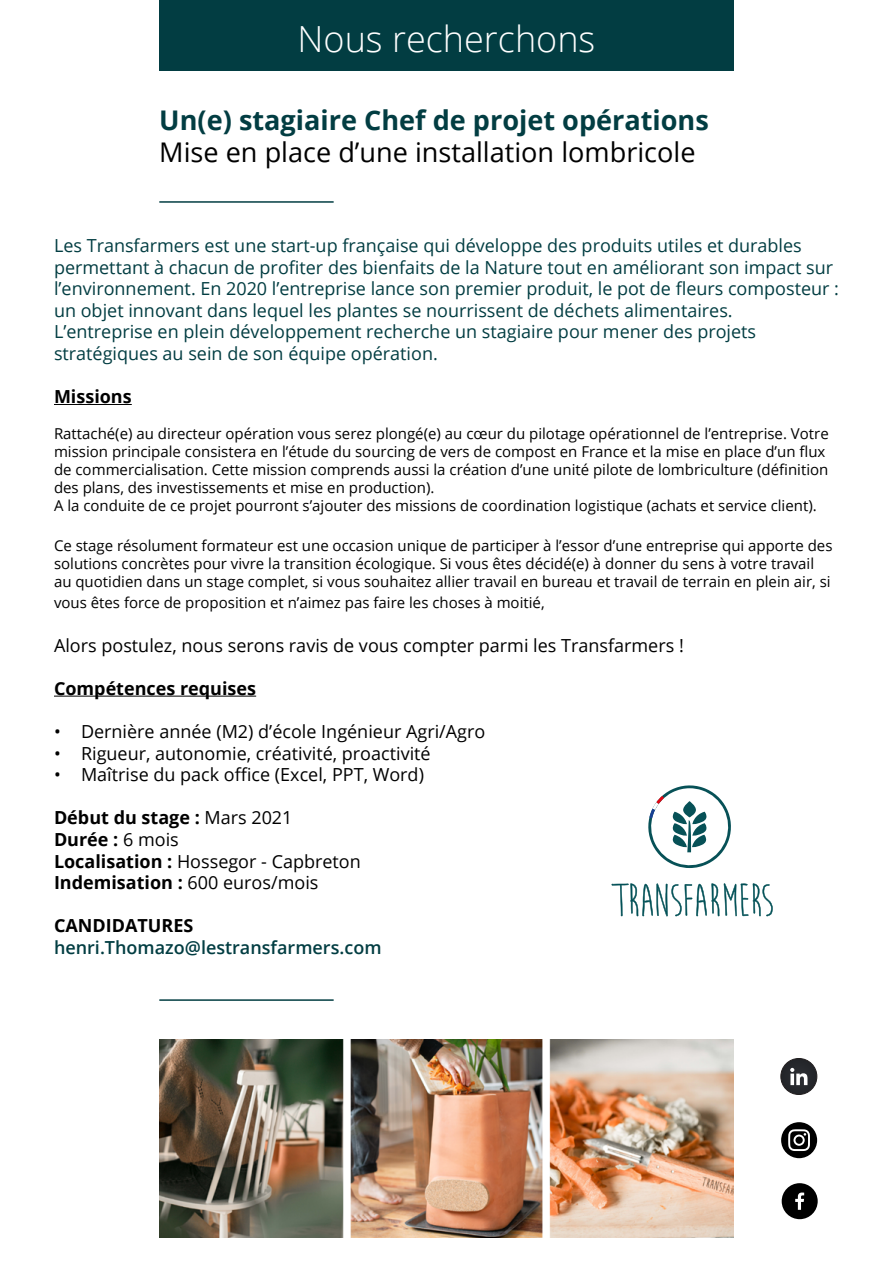
<style>
.page{position:relative;width:893px;height:1263px;background:#fff}
.page>*{position:absolute;margin:0;border:0;box-sizing:border-box;transform-origin:0 0}
.t1{font:300 36px "Open Sans";color:#fff}
.t2{font:27.15px "Open Sans";color:#000}
.t3{font:700 27.15px "Open Sans";color:#023d42}
.t4{font:18px/21.6px "Open Sans";color:#023d42}
.t5{font:18px "Open Sans";color:#000}
.t6{font:700 18px/21.6px "Open Sans";color:#000}
.t7{font:600 18px "Open Sans";color:#023d42}
.t8{font:15px/18px "Open Sans";color:#000}
.s1{font-weight:400}
</style>
<div class="page">
<hr style="left:54px;top:404px;width:78px;height:1px;background:#000">
<hr style="left:54px;top:696px;width:202px;height:1px;background:#000">
<img style="left:159px;top:1040px;width:575px;height:198px">
<svg style="left:612px;top:883px;width:161px;height:33px"></svg>
<svg style="left:648px;top:785px;width:83px;height:83px"></svg>
<svg style="left:683px;top:801px;width:13px;height:16px"></svg>
<hr style="left:159px;top:999px;width:175px;height:2px;background:#023d42">
<hr style="left:159px;top:201px;width:175px;height:2px;background:#023d42">
<div style="left:159px;top:0;width:575px;height:70px;background:#023d42"></div>
<div style="left:781px;top:1058px;width:36px;height:36px;background:#25272b;border-radius:18px"></div>
<div style="left:781px;top:1058px;width:36px;height:37px;border:1px solid #231f20;border-radius:50%"></div>
<svg style="left:790px;top:1068px;width:17px;height:17px"></svg>
<svg style="left:782px;top:1183px;width:36px;height:36px"></svg>
<svg style="left:781px;top:1122px;width:36px;height:36px"></svg>
<div style="left:795px;top:1136px;width:8px;height:8px;background:#000;border-radius:50%"></div>
<h1 class="t1" style="left:298px;top:14px;width:299px">Nous recherchons</h1>
<h2 class="t3" style="left:159px;top:101px;width:551px">Un(e) stagiaire Chef de projet opérations</h2>
<h2 class="t2" style="left:159px;top:134px;width:538px">Mise en place d’une installation lombricole</h2>
<p class="t4" style="left:54px;top:234px;width:786px">Les Transfarmers est une start-up française qui développe des produits utiles et durables permettant à chacun de profiter des bienfaits de la Nature tout en améliorant son impact sur l’environnement. En 2020 l’entreprise lance son premier produit, le pot de fleurs composteur : un objet innovant dans lequel les plantes se nourrissent de déchets alimentaires.<br>L’entreprise en plein développement recherche un stagiaire pour mener des projets stratégiques au sein de son équipe opération.</p>
<p class="t6" style="left:54px;top:385px;width:79px">Missions</p>
<p class="t8" style="left:54px;top:424px;width:776px">Rattaché(e) au directeur opération vous serez plongé(e) au cœur du pilotage opérationnel de l’entreprise. Votre mission principale consistera en l’étude du sourcing de vers de compost en France et la mise en place d’un flux de commercialisation. Cette mission comprends aussi la création d’une unité pilote de lombriculture (définition des plans, des investissements et mise en production).<br>A la conduite de ce projet pourront s’ajouter des missions de coordination logistique (achats et service client).</p>
<p class="t8" style="left:54px;top:536px;width:780px">Ce stage résolument formateur est une occasion unique de participer à l’essor d’une entreprise qui apporte des solutions concrètes pour vivre la transition écologique. Si vous êtes décidé(e) à donner du sens à votre travail au quotidien dans un stage complet, si vous souhaitez allier travail en bureau et travail de terrain en plein air, si</p>
<p class="t8" style="left:54px;top:593px;width:492px">vous êtes force de proposition et n’aimez pas faire les choses à moitié,</p>
<p class="t5" style="left:54px;top:633px;width:631px">Alors postulez, nous serons ravis de vous compter parmi les Transfarmers !</p>
<p class="t6" style="left:54px;top:677px;width:204px">Compétences requises</p>
<p class="t5" style="left:54px;top:719px;width:433px">• Dernière année (M2) d’école Ingénieur Agri/Agro</p>
<p class="t5" style="left:54px;top:741px;width:378px">• Rigueur, autonomie, créativité, proactivité</p>
<p class="t5" style="left:54px;top:762px;width:371px">• Maîtrise du pack office (Excel, PPT, Word)</p>
<p class="t6" style="left:54px;top:806px;width:308px">Début du stage : <span class="s1">Mars 2021<br></span>Durée : <span class="s1">6 mois<br></span>Localisation : <span class="s1">Hossegor - Capbreton<br></span>Indemisation : <span class="s1">600 euros/mois</span></p>
<p class="t6" style="left:54px;top:914px;width:141px">CANDIDATURES</p>
<p class="t7" style="left:54px;top:935px;width:329px">henri.Thomazo@lestransfarmers.com</p>
</div>
